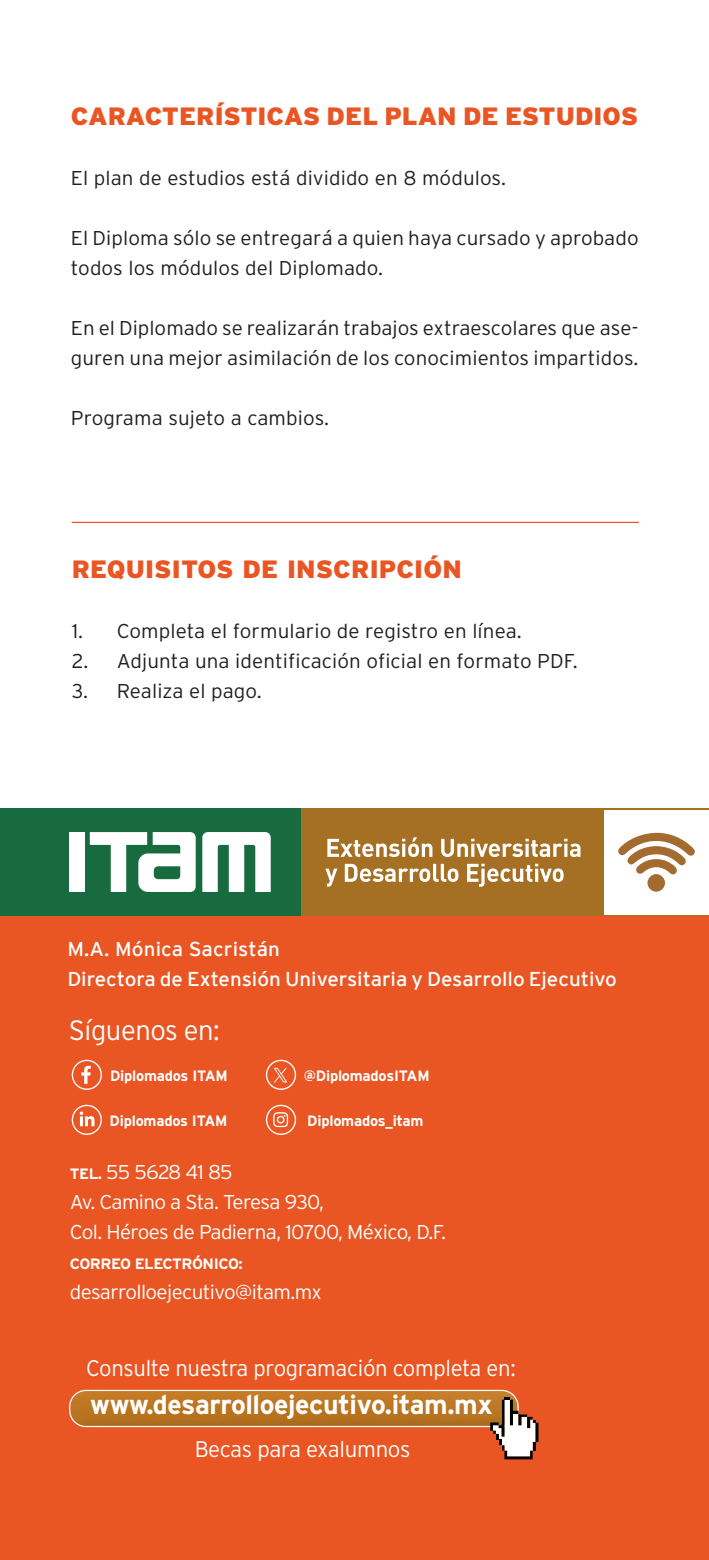
<style>
.page{position:relative;width:709px;height:1560px;background:#fff}
.page>*{position:absolute;margin:0;border:0;box-sizing:border-box;transform-origin:0 0}
.t1{font:300 28px "Interstate";letter-spacing:-.015em;color:#fff}
.t2{font:700 27px "Interstate";letter-spacing:-.015em;color:#fff}
.t3{font:900 25px "Interstate";color:#e95523}
.t4{font:300 22.5px "Interstate";letter-spacing:-.015em;color:#fff}
.t5{font:300 20px/30px "Interstate";letter-spacing:.005em;color:#231f20}
.t6{font:300 20px/30px "Interstate";letter-spacing:-.03em;color:#fff}
.t7{font:20px/30px "Interstate";color:#fff}
.t8{font:700 15px "Interstate";letter-spacing:-.015em;color:#fff}
.s1{font-weight:700;font-size:15px}
</style>
<div class="page">
<div style="left:0;top:822px;width:709px;height:737px;background:#e95523"></div>
<hr style="left:72px;top:521px;width:567px;height:2px;background:#e95523">
<div style="left:298px;top:808px;width:411px;height:107px;background:#a56f24"></div>
<div style="left:0;top:808px;width:300px;height:107px;background:#176b3f"></div>
<svg style="left:202px;top:832px;width:69px;height:59px"></svg>
<svg style="left:90px;top:832px;width:106px;height:59px"></svg>
<div style="left:69px;top:832px;width:15px;height:59px;background:#fff"></div>
<svg style="left:327px;top:837px;width:105px;height:20px"></svg>
<svg style="left:441px;top:838px;width:139px;height:19px"></svg>
<svg style="left:325px;top:868px;width:12px;height:18px"></svg>
<svg style="left:345px;top:863px;width:113px;height:18px"></svg>
<svg style="left:467px;top:863px;width:96px;height:23px"></svg>
<img style="left:70px;top:1391px;width:445px;height:35px">
<div style="left:69px;top:1389px;width:449px;height:37px;border:1px solid #fff;border-radius:16px"></div>
<svg style="left:490px;top:1396px;width:48px;height:62px"></svg>
<div style="left:604px;top:809px;width:105px;height:105px;background:#fff"></div>
<svg style="left:618px;top:832px;width:77px;height:42px"></svg>
<div style="left:647px;top:874px;width:18px;height:17px;background:#a46b31;border-radius:50%"></div>
<svg style="left:72px;top:1059px;width:30px;height:30px"></svg>
<svg style="left:72px;top:1104px;width:30px;height:30px"></svg>
<svg style="left:266px;top:1104px;width:30px;height:30px"></svg>
<svg style="left:266px;top:1059px;width:30px;height:30px"></svg>
<p class="t3" style="left:71px;top:101px;width:569px">CARACTERÍSTICAS DEL PLAN DE ESTUDI0S</p>
<p class="t5" style="left:71px;top:162px;width:436px">El plan de estudios está dividido en 8 módulos.</p>
<p class="t5" style="left:71px;top:222px;width:569px">El Diploma sólo se entregará a quien haya cursado y aprobado todos los módulos del Diplomado.</p>
<p class="t5" style="left:71px;top:312px;width:569px">En el Diplomado se realizarán trabajos extraescolares que ase&shy;guren una mejor asimilación de los conocimientos impartidos.</p>
<p class="t5" style="left:71px;top:402px;width:260px">Programa sujeto a cambios.</p>
<p class="t3" style="left:72px;top:555px;width:391px">REQUISITOS DE INSCRIPCIÓN</p>
<p class="t5" style="left:72px;top:616px;width:452px">1. Completa el formulario de registro en línea.</p>
<p class="t5" style="left:72px;top:646px;width:507px">2. Adjunta una identificación oficial en formato PDF.</p>
<p class="t5" style="left:72px;top:676px;width:192px">3. Realiza el pago.</p>
<p class="t7" style="left:67px;top:934px;width:551px">M.A. Mónica Sacristán<br>Directora de Extensión Universitaria y Desarrollo Ejecutivo</p>
<h1 class="t1" style="left:69px;top:1013px;width:152px">Síguenos en:</h1>
<p class="t8" style="left:110px;top:1066px;width:119px">Diplomados ITAM</p>
<p class="t8" style="left:304px;top:1066px;width:127px">@DiplomadosITAM</p>
<p class="t8" style="left:110px;top:1111px;width:119px">Diplomados ITAM</p>
<p class="t8" style="left:307px;top:1111px;width:118px">Diplomados_itam</p>
<p class="t6" style="left:70px;top:1156px;width:378px"><span class="s1">TEL.</span> 55 5628 41 85<br>Av. Camino a Sta. Teresa 930,<br>Col. Héroes de Padierna, 10700, México, D.F.</p>
<p class="t8" style="left:70px;top:1254px;width:174px">CORREO ELECTRÓNICO:</p>
<p class="t6" style="left:70px;top:1276px;width:254px">desarrolloejecutivo@itam.mx</p>
<p class="t4" style="left:86px;top:1354px;width:431px">Consulte nuestra programación completa en:</p>
<h2 class="t2" style="left:90px;top:1389px;width:404px">www.desarrolloejecutivo.itam.mx</h2>
<p class="t4" style="left:195px;top:1436px;width:217px">Becas para exalumnos</p>
</div>
